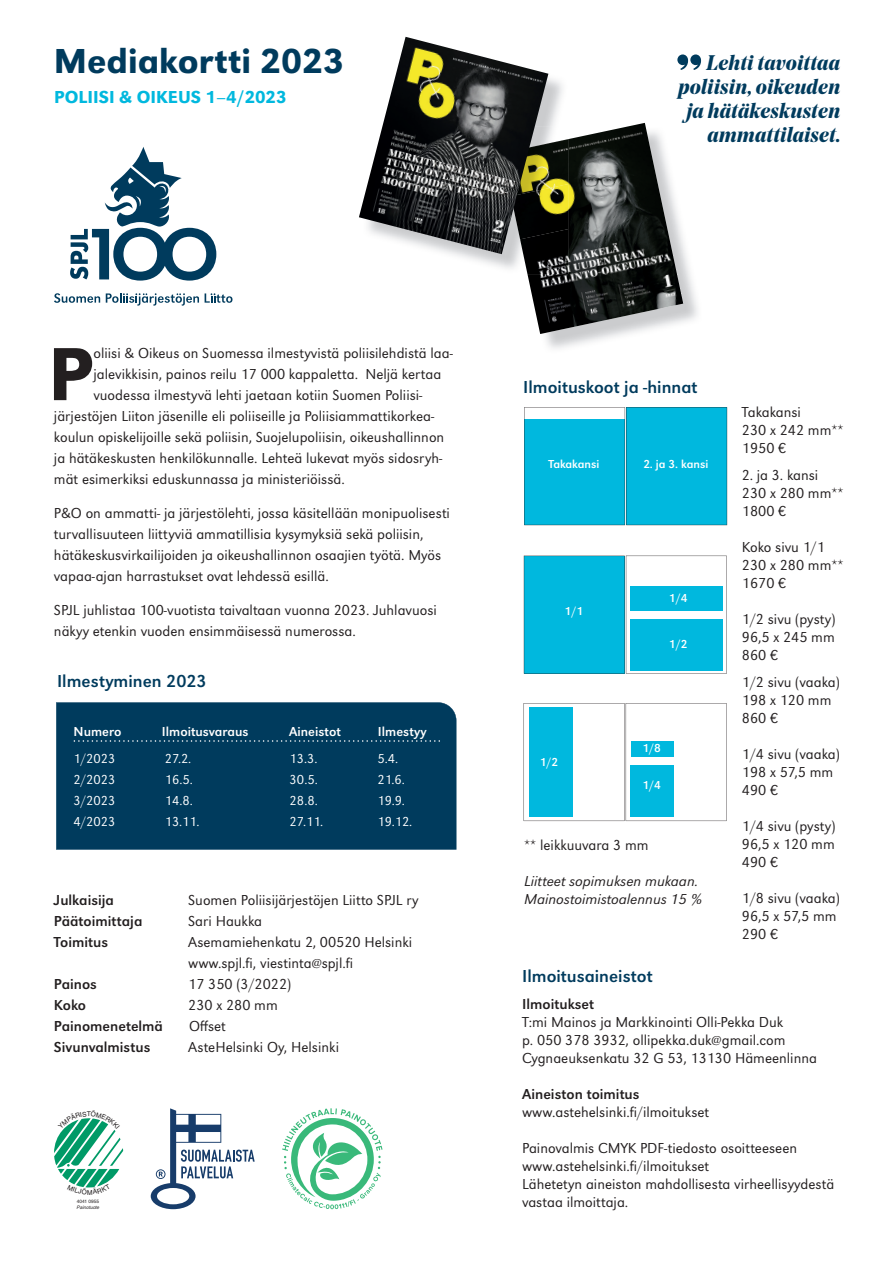
<style>
.page{position:relative;width:893px;height:1263px;background:#fff}
.page>*{position:absolute;margin:0;border:0;box-sizing:border-box;transform-origin:0 0}
.t1{font:500 78px "URW Grotesk";color:#231f20}
.t2{font:500 36px "URW Grotesk";color:#003b5d}
.t3{font:italic 700 21px/24px "Noe Display";letter-spacing:.01em;color:#003b5d;text-align:right}
.t4{font:18px "URW Grotesk";color:#003b5d}
.t5{font:500 18px "URW Grotesk";color:#00b8de}
.t6{font:300 15px/18px "URW Grotesk";color:#231f20}
.t7{font:15px "URW Grotesk";color:#231f20}
.t8{font:italic 300 15px/18px "URW Grotesk";color:#231f20}
.t9{font:300 13.5px "URW Grotesk";color:#fff}
.t10{font:13.5px "URW Grotesk";color:#fff}
.t11{font:12px "URW Grotesk";letter-spacing:-.005em;color:#fff}
.t12{font:italic 4.8px "Helvetica";color:#231f20}
.t13{font:4.8px "Helvetica";color:#231f20}
</style>
<div class="page">
<div style="left:56px;top:702px;width:400px;height:148px;background:#003b5d"></div>
<svg style="left:74px;top:740px;width:366px;height:2px"></svg>
<svg style="left:524px;top:556px;width:203px;height:118px"></svg>
<svg style="left:524px;top:703px;width:203px;height:118px"></svg>
<div style="left:630px;top:619px;width:92px;height:52px;background:#00b8de"></div>
<div style="left:630px;top:765px;width:43px;height:52px;background:#00b8de"></div>
<div style="left:630px;top:587px;width:92px;height:24px;background:#00b8de"></div>
<div style="left:631px;top:741px;width:42px;height:15px;background:#00b8de"></div>
<img style="left:527px;top:123px;width:156px;height:211px">
<img style="left:505px;top:126px;width:63px;height:145px">
<img style="left:548px;top:139px;width:20px;height:45px">
<img style="left:548px;top:184px;width:20px;height:45px">
<img style="left:520px;top:229px;width:48px;height:45px">
<img style="left:359px;top:37px;width:189px;height:217px">
<svg style="left:677px;top:54px;width:24px;height:16px"></svg>
<svg style="left:282px;top:1108px;width:100px;height:101px"></svg>
<svg style="left:151px;top:1108px;width:104px;height:101px"></svg>
<svg style="left:54px;top:293px;width:46px;height:10px"></svg>
<svg style="left:205px;top:293px;width:27px;height:10px"></svg>
<svg style="left:106px;top:293px;width:93px;height:13px"></svg>
<svg style="left:70px;top:147px;width:146px;height:134px"></svg>
<svg style="left:524px;top:407px;width:203px;height:118px;background:#0db9dd"></svg>
<svg style="left:54px;top:1118px;width:69px;height:70px"></svg>
<h2 class="t2" style="left:54px;top:40px;width:292px">Mediakortti 2023</h2>
<p class="t5" style="left:54px;top:87px;width:234px">POLIISI &amp; OIKEUS 1–4/2023</p>
<h3 class="t3" style="left:678px;top:50px;width:164px">Lehti tavoittaa poliisin, oikeuden ja hätäkeskusten ammattilaiset.</h3>
<h1 class="t1" style="left:48px;top:328px;width:47px">P</h1>
<p class="t6" style="left:93px;top:344px;width:361px">oliisi &amp; Oikeus on Suomessa ilmestyvistä poliisilehdistä laa-</p>
<p class="t6" style="left:93px;top:365px;width:349px">jalevikkisin, painos reilu 17 000 kappaletta. Neljä kertaa</p>
<p class="t6" style="left:93px;top:386px;width:330px">vuodessa ilmestyvä lehti jaetaan kotiin Suomen Poliisi-</p>
<p class="t6" style="left:54px;top:407px;width:382px">järjestöjen Liiton jäsenille eli poliiseille ja Poliisiammattikorkea-</p>
<p class="t6" style="left:54px;top:428px;width:392px">koulun opiskelijoille sekä poliisin, Suojelupoliisin, oikeushallinnon</p>
<p class="t6" style="left:54px;top:449px;width:390px">ja hätäkeskusten henkilökunnalle. Lehteä lukevat myös sidosryh-</p>
<p class="t6" style="left:54px;top:470px;width:292px">mät esimerkiksi eduskunnassa ja ministeriöissä.</p>
<p class="t6" style="left:54px;top:502px;width:398px;line-height:21px">P&amp;O on ammatti- ja järjestölehti, jossa käsitellään monipuolisesti turvallisuuteen liittyviä ammatillisia kysymyksiä sekä poliisin, hätäkeskusvirkailijoiden ja oikeushallinnon osaajien työtä. Myös vapaa-ajan harrastukset ovat lehdessä esillä.</p>
<p class="t6" style="left:54px;top:599px;width:384px;line-height:21px">SPJL juhlistaa 100-vuotista taivaltaan vuonna 2023. Juhlavuosi näkyy etenkin vuoden ensimmäisessä numerossa.</p>
<p class="t4" style="left:57px;top:671px;width:151px">Ilmestyminen 2023</p>
<p class="t10" style="left:74px;top:724px;width:49px">Numero</p>
<p class="t10" style="left:162px;top:724px;width:88px">Ilmoitusvaraus</p>
<p class="t10" style="left:289px;top:724px;width:53px">Aineistot</p>
<p class="t10" style="left:378px;top:724px;width:50px">Ilmestyy</p>
<p class="t9" style="left:74px;top:751px;width:43px">1/2023</p>
<p class="t9" style="left:165px;top:751px;width:28px">27.2.</p>
<p class="t9" style="left:290px;top:751px;width:29px">13.3.</p>
<p class="t9" style="left:377px;top:751px;width:22px">5.4.</p>
<p class="t9" style="left:74px;top:772px;width:43px">2/2023</p>
<p class="t9" style="left:165px;top:772px;width:30px">16.5.</p>
<p class="t9" style="left:290px;top:772px;width:30px">30.5.</p>
<p class="t9" style="left:377px;top:772px;width:29px">21.6.</p>
<p class="t9" style="left:74px;top:793px;width:43px">3/2023</p>
<p class="t9" style="left:165px;top:793px;width:30px">14.8.</p>
<p class="t9" style="left:290px;top:793px;width:30px">28.8.</p>
<p class="t9" style="left:377px;top:793px;width:29px">19.9.</p>
<p class="t9" style="left:74px;top:814px;width:43px">4/2023</p>
<p class="t9" style="left:165px;top:814px;width:36px">13.11.</p>
<p class="t9" style="left:290px;top:814px;width:35px">27.11.</p>
<p class="t9" style="left:377px;top:814px;width:36px">19.12.</p>
<p class="t7" style="left:54px;top:891px;width:61px">Julkaisija</p>
<p class="t6" style="left:188px;top:891px;width:232px">Suomen Poliisijärjestöjen Liitto SPJL ry</p>
<p class="t7" style="left:54px;top:912px;width:90px">Päätoimittaja</p>
<p class="t6" style="left:188px;top:912px;width:75px">Sari Haukka</p>
<p class="t7" style="left:54px;top:933px;width:56px">Toimitus</p>
<p class="t6" style="left:188px;top:931px;width:226px;line-height:21px">Asemamiehenkatu 2, 00520 Helsinki www.spjl.fi, viestinta@spjl.fi</p>
<p class="t7" style="left:54px;top:975px;width:44px">Painos</p>
<p class="t6" style="left:188px;top:975px;width:104px">17 350 (3/2022)</p>
<p class="t7" style="left:54px;top:996px;width:34px">Koko</p>
<p class="t6" style="left:188px;top:996px;width:91px">230 x 280 mm</p>
<p class="t7" style="left:54px;top:1017px;width:111px">Painomenetelmä</p>
<p class="t6" style="left:189px;top:1017px;width:38px">Offset</p>
<p class="t7" style="left:54px;top:1038px;width:98px">Sivunvalmistus</p>
<p class="t6" style="left:188px;top:1038px;width:152px">AsteHelsinki Oy, Helsinki</p>
<p class="t13" style="left:77px;top:1199px;width:24px">4041 0955</p>
<p class="t12" style="left:77px;top:1204px;width:24px">Painotuote</p>
<p class="t4" style="left:523px;top:377px;width:176px">Ilmoituskoot ja -hinnat</p>
<p class="t11" style="left:548px;top:457px;width:52px">Takakansi</p>
<p class="t11" style="left:643px;top:457px;width:67px">2. ja 3. kansi</p>
<p class="t11" style="left:565px;top:604px;width:20px">1/1</p>
<p class="t11" style="left:540px;top:755px;width:20px">1/2</p>
<p class="t11" style="left:669px;top:591px;width:20px">1/4</p>
<p class="t11" style="left:669px;top:637px;width:20px">1/2</p>
<p class="t11" style="left:642px;top:741px;width:20px">1/8</p>
<p class="t11" style="left:642px;top:778px;width:20px">1/4</p>
<p class="t6" style="left:524px;top:836px;width:126px">** leikkuuvara 3 mm</p>
<p class="t8" style="left:524px;top:872px;width:179px">Liitteet sopimuksen mukaan.<br>Mainostoimistoalennus 15 %</p>
<p class="t6" style="left:742px;top:403px;width:103px">Takakansi<br>230 x 242 mm**<br>1950 €</p>
<p class="t6" style="left:742px;top:466px;width:103px">2. ja 3. kansi<br>230 x 280 mm**<br>1800 €</p>
<p class="t6" style="left:742px;top:538px;width:103px">Koko sivu 1/1<br>230 x 280 mm**<br>1670 €</p>
<p class="t6" style="left:742px;top:610px;width:95px;text-align:justify">1/2 sivu (pysty)<br>96,5 x 245 mm 860 €</p>
<p class="t6" style="left:742px;top:673px;width:100px">1/2 sivu (vaaka)<br>198 x 120 mm<br>860 €</p>
<p class="t6" style="left:742px;top:745px;width:100px">1/4 sivu (vaaka)<br>198 x 57,5 mm<br>490 €</p>
<p class="t6" style="left:742px;top:817px;width:95px;text-align:justify">1/4 sivu (pysty)<br>96,5 x 120 mm 490 €</p>
<p class="t6" style="left:742px;top:889px;width:100px">1/8 sivu (vaaka)<br>96,5 x 57,5 mm<br>290 €</p>
<p class="t4" style="left:522px;top:966px;width:132px">Ilmoitusaineistot</p>
<p class="t7" style="left:522px;top:996px;width:74px">Ilmoitukset</p>
<p class="t6" style="left:522px;top:1013px;width:296px">T:mi Mainos ja Markkinointi Olli-Pekka Duk<br>p. 050 378 3932, ollipekka.duk@gmail.com<br>Cygnaeuksenkatu 32 G 53, 13130 Hämeenlinna</p>
<p class="t7" style="left:522px;top:1086px;width:119px">Aineiston toimitus</p>
<p class="t6" style="left:522px;top:1103px;width:188px">www.astehelsinki.fi/ilmoitukset</p>
<p class="t6" style="left:522px;top:1139px;width:314px">Painovalmis CMYK PDF-tiedosto osoitteeseen www.astehelsinki.fi/ilmoitukset<br>Lähetetyn aineiston mahdollisesta virheellisyydestä vastaa ilmoittaja.</p>
</div>
